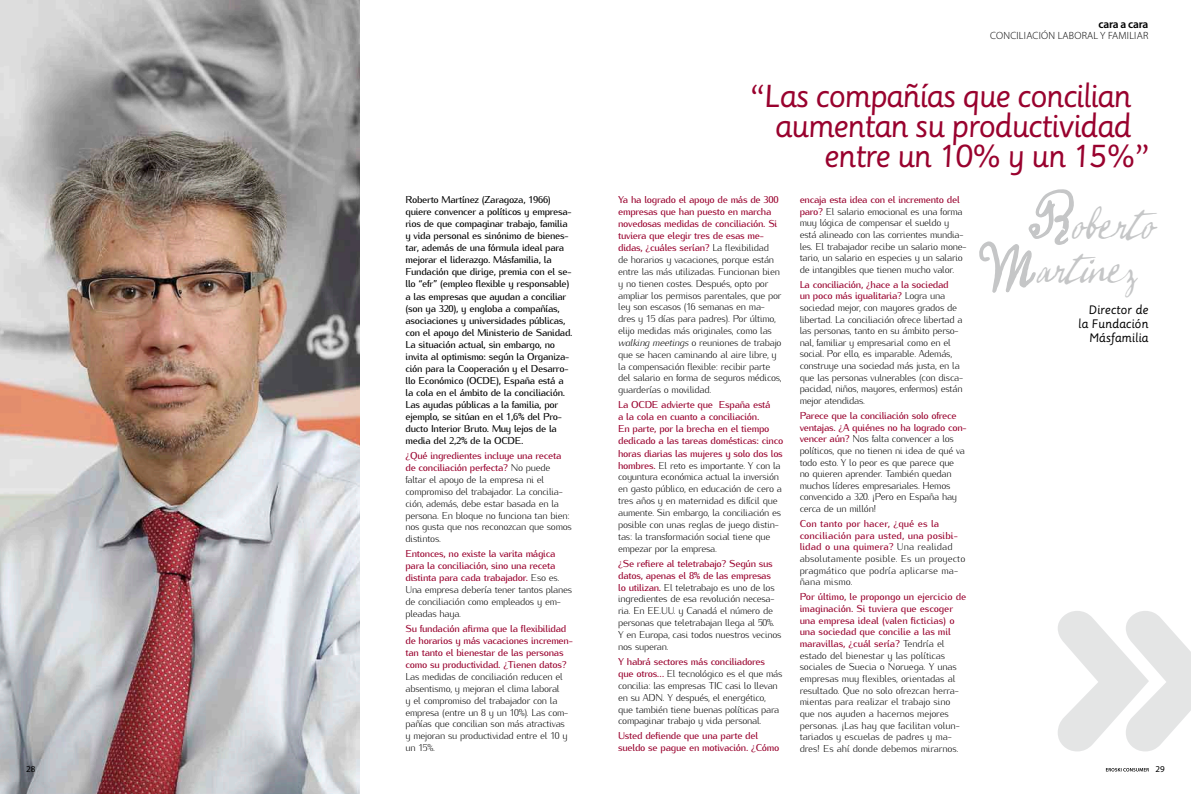
<style>
.page{position:relative;width:1191px;height:794px;background:#fff}
.page>*{position:absolute;margin:0;border:0;box-sizing:border-box;transform-origin:0 0}
.t1{font:41px/43.8px "Warhol";letter-spacing:.01em;color:#c5c6c7}
.t2{font:31px "Sassoon Primary";letter-spacing:-.05em;color:#99022e}
.t3{font:12px/14px "Sassoon Primary";letter-spacing:-.01em;color:#000;text-align:right}
.t4{font:600 11.5px "Myriad Pro";letter-spacing:-.02em;color:#000}
.t5{font:300 10.5px "Myriad Pro";letter-spacing:.02em;color:#000}
.t6{font:300 10px/11.9px "Kurier";letter-spacing:-.03em;color:#000}
.t7{font:500 10px/12px "Kurier";letter-spacing:-.03em;color:#000}
.t8{font:500 10px/12px "Kurier";letter-spacing:-.03em;color:#99022e}
.t9{font:300 10px/11.7px "Kurier";color:#000}
.t10{font:9px "Myriad Pro";color:#000}
.s1{font-weight:500;color:#99022e}
.s2{font-weight:300;color:#000}
.s3{font-style:italic}
.s4{font-size:45px}
</style>
<div class="page">
<svg style="left:1106px;top:768px;width:42px;height:3px"></svg>
<svg style="left:1058px;top:611px;width:133px;height:140px"></svg>
<img style="left:0;top:0;width:360px;height:794px">
<svg style="left:979px;top:189px;width:95px;height:104px"></svg>
<svg style="left:1090px;top:259px;width:4px;height:5px"></svg>
<p class="t4" style="left:1098px;top:18px;width:51px">cara a cara</p>
<p class="t5" style="left:990px;top:30px;width:160px">CONCILIACIÓN LABORAL Y FAMILIAR</p>
<p class="t7" style="left:405px;top:193px;width:169px">Roberto Martínez (Zaragoza, 1966) quiere convencer a políticos y empresa&shy;rios de que compaginar trabajo, familia y vida personal es sinónimo de bienes&shy;tar, además de una fórmula ideal para mejorar el liderazgo. Másfamilia, la Fundación que dirige, premia con el se&shy;llo “efr” (empleo flexible y responsable) a las empresas que ayudan a conciliar (son ya 320), y engloba a compañías, asociaciones y universidades públicas, con el apoyo del Ministerio de Sanidad.<br>La situación actual, sin embargo, no invita al optimismo: según la Organiza&shy;ción para la Cooperación y el Desarro&shy;llo Económico (OCDE), España está a la cola en el ámbito de la conciliación.<br>Las ayudas públicas a la familia, por ejemplo, se sitúan en el 1,6% del Pro&shy;ducto Interior Bruto. Muy lejos de la media del 2,2% de la OCDE.</p>
<p class="t6" style="left:405px;top:449px;width:168px"><span class="s1">¿Qué ingredientes incluye una receta de conciliación perfecta?</span> No puede faltar el apoyo de la empresa ni el compromiso del trabajador. La concilia&shy;ción, además, debe estar basada en la persona. En bloque no funciona tan bien: nos gusta que nos reconozcan que somos distintos.</p>
<p class="t8" style="left:405px;top:547px;width:168px">Entonces, no existe la varita mágica para la conciliación, sino una receta distinta para cada trabajador. <span class="s2">Eso es.<br>Una empresa debería tener tantos planes de conciliación como empleados y em&shy;pleadas haya.</span></p>
<p class="t8" style="left:405px;top:622px;width:169px">Su fundación afirma que la flexibilidad de horarios y más vacaciones incremen&shy;tan tanto el bienestar de las personas como su productividad. ¿Tienen datos?</p>
<p class="t6" style="left:405px;top:669px;width:164px">Las medidas de conciliación reducen el absentismo, y mejoran el clima laboral<br>y el compromiso del trabajador con la empresa (entre un 8 y un 10%). Las com&shy;pañías que concilian son más atractivas y mejoran su productividad entre el 10 y un 15%.</p>
<h2 class="t2" style="left:749px;top:78px;width:384px">“Las compañías que concilian</h2>
<h2 class="t2" style="left:774px;top:108px;width:358px">aumentan su productividad</h2>
<h2 class="t2" style="left:824px;top:138px;width:327px">entre un 10% y un 15%”</h2>
<p class="t6" style="left:618px;top:193px;width:165px"><span class="s1">Ya ha logrado el apoyo de más de 300 empresas que han puesto en marcha novedosas medidas de conciliación. Si tuviera que elegir tres de esas me&shy;didas, ¿cuáles serían?</span> La flexibilidad<br>de horarios y vacaciones, porque están entre las más utilizadas. Funcionan bien y no tienen costes. Después, opto por ampliar los permisos parentales, que por ley son escasos (16 semanas en ma&shy;dres y 15 días para padres). Por último, elijo medidas más originales, como las <span class="s3">walking meetings</span> o reuniones de trabajo que se hacen caminando al aire libre, y la compensación flexible: recibir parte del salario en forma de seguros médicos, guarderías o movilidad.</p>
<p class="t6" style="left:618px;top:398px;width:167px"><span class="s1">La OCDE advierte que España está<br>a la cola en cuanto a conciliación.<br>En parte, por la brecha en el tiempo dedicado a las tareas domésticas: cinco horas diarias las mujeres y solo dos los hombres.</span> El reto es importante. Y con la coyuntura económica actual la inversión en gasto público, en educación de cero a tres años y en maternidad es difícil que aumente. Sin embargo, la conciliación es posible con unas reglas de juego distin&shy;tas: la transformación social tiene que empezar por la empresa.</p>
<p class="t6" style="left:618px;top:556px;width:165px"><span class="s1">¿Se refiere al teletrabajo? Según sus datos, apenas el 8% de las empresas<br>lo utilizan.</span> El teletrabajo es uno de los ingredientes de esa revolución necesa&shy;ria. En EE.UU. y Canadá el número de personas que teletrabajan llega al 50%.<br>Y en Europa, casi todos nuestros vecinos nos superan.</p>
<p class="t6" style="left:618px;top:654px;width:166px"><span class="s1">Y habrá sectores más conciliadores que otros…</span> El tecnológico es el que más concilia: las empresas TIC casi lo llevan en su ADN. Y después, el energético, que también tiene buenas políticas para compaginar trabajo y vida personal.</p>
<p class="t8" style="left:618px;top:729px;width:163px">Usted defiende que una parte del sueldo se pague en motivación. ¿Cómo</p>
<p class="t6" style="left:799px;top:193px;width:168px"><span class="s1">encaja esta idea con el incremento del paro?</span> El salario emocional es una forma muy lógica de compensar el sueldo y está alineado con las corrientes mundia&shy;les. El trabajador recibe un salario mone&shy;tario, un salario en especies y un salario de intangibles que tienen mucho valor.</p>
<p class="t6" style="left:799px;top:277px;width:165px;line-height:11.6px"><span class="s1">La conciliación, ¿hace a la sociedad<br>un poco más igualitaria?</span> Logra una sociedad mejor, con mayores grados de libertad. La conciliación ofrece libertad a las personas, tanto en su ámbito perso&shy;nal, familiar y empresarial como en el social. Por ello, es imparable. Además, construye una sociedad más justa, en la que las personas vulnerables (con disca&shy;pacidad, niños, mayores, enfermos) están mejor atendidas.</p>
<p class="t6" style="left:799px;top:408px;width:168px"><span class="s1">Parece que la conciliación solo ofrece ventajas. ¿A quiénes no ha logrado con&shy;vencer aún?</span> Nos falta convencer a los políticos, que no tienen ni idea de qué va todo esto. Y lo peor es que parece que no quieren aprender. También quedan muchos líderes empresariales. Hemos convencido a 320. ¡Pero en España hay cerca de un millón!</p>
<p class="t9" style="left:799px;top:516px;width:167px"><span class="s1">Con tanto por hacer, ¿qué es la conciliación para usted, una posibi&shy;lidad o una quimera?</span> Una realidad absolutamente posible. Es un proyecto pragmático que podría aplicarse ma&shy;ñana mismo.</p>
<p class="t6" style="left:799px;top:590px;width:168px"><span class="s1">Por último, le propongo un ejercicio de imaginación. Si tuviera que escoger una empresa ideal (valen ficticias) o una sociedad que concilie a las mil maravillas, ¿cuál sería?</span> Tendría el estado del bienestar y las políticas sociales de Suecia o Noruega. Y unas empresas muy flexibles, orientadas al resultado. Que no solo ofrezcan herra&shy;mientas para realizar el trabajo sino que nos ayuden a hacernos mejores personas. ¡Las hay que facilitan volun&shy;tariados y escuelas de padres y ma&shy;dres! Es ahí donde debemos mirarnos.</p>
<h1 class="t1" style="left:1026px;top:203px;width:130px"><span class="s4">R</span>oberto artinez</h1>
<p class="t3" style="left:1078px;top:303px;width:72px">Director de la Fundación<br>Másfamilia</p>
<p class="t10" style="left:26px;top:763px;width:11px">28</p>
<p class="t10" style="left:1155px;top:763px;width:11px">29</p>
</div>
